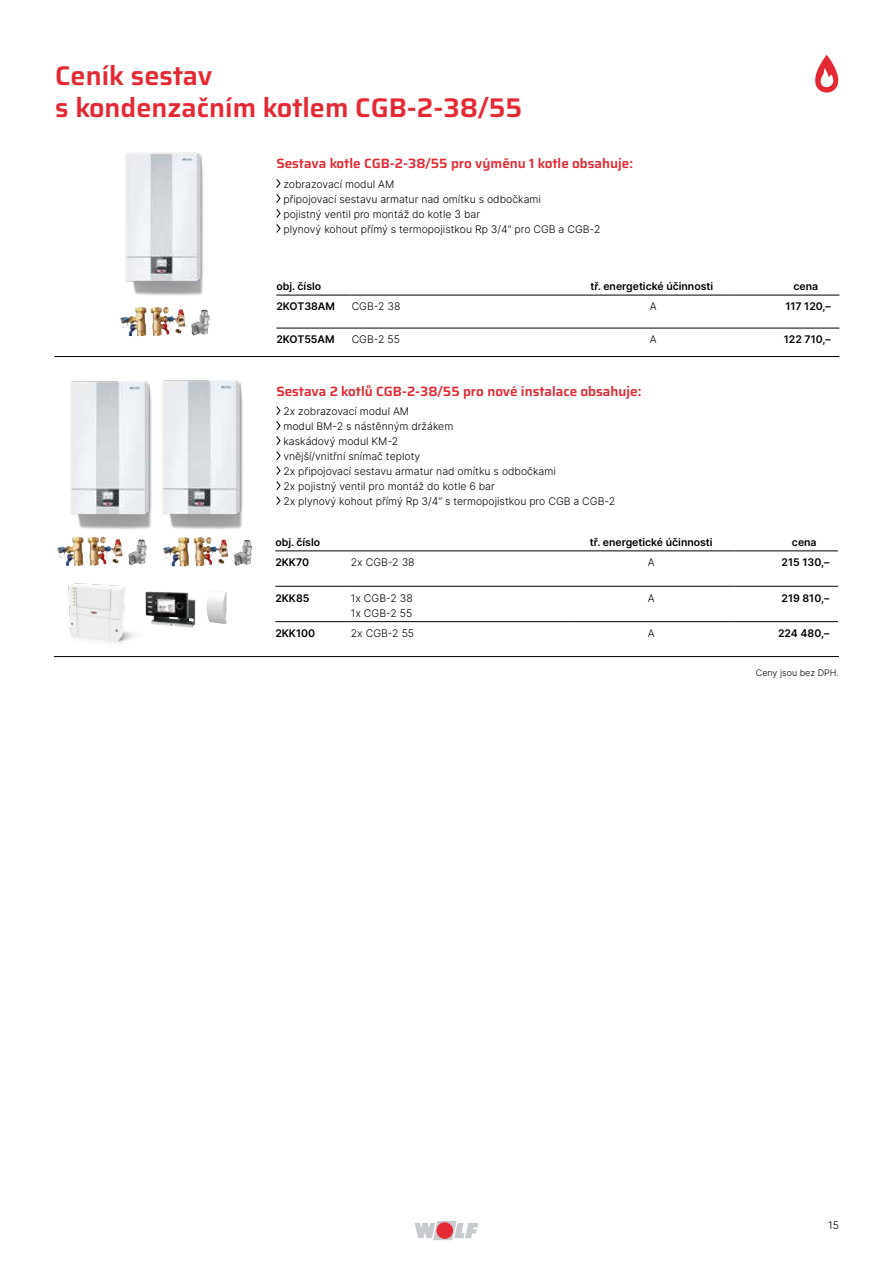
<style>
.page{position:relative;width:893px;height:1263px;background:#fff}
.page>*{position:absolute;margin:0;border:0;box-sizing:border-box;transform-origin:0 0}
.t1{font:600 27px/32.4px "Saira";color:#e42934}
.t2{font:600 13.5px "Saira";color:#e42934}
.t3{font:300 10.5px/15px "Inter";color:#000}
.t4{font:10.5px "Inter";color:#000}
.t5{font:300 9px "Inter";color:#000}
</style>
<div class="page">
<img style="left:68px;top:583px;width:68px;height:61px">
<svg style="left:415px;top:1221px;width:63px;height:19px"></svg>
<div style="left:436px;top:1222px;width:17px;height:17px;background:#e42934;border-radius:50%"></div>
<svg style="left:276px;top:179px;width:5px;height:54px"></svg>
<hr style="left:276px;top:328px;width:76px;height:1px;background:#000">
<hr style="left:352px;top:328px;width:223px;height:1px;background:#000">
<hr style="left:575px;top:328px;width:160px;height:1px;background:#000">
<hr style="left:735px;top:328px;width:104px;height:1px;background:#000">
<hr style="left:276px;top:295px;width:76px;height:1px;background:#000">
<hr style="left:352px;top:295px;width:223px;height:1px;background:#000">
<hr style="left:575px;top:295px;width:160px;height:1px;background:#000">
<hr style="left:735px;top:295px;width:104px;height:1px;background:#000">
<hr style="left:54px;top:356px;width:785px;height:1px;background:#000">
<img style="left:125px;top:152px;width:79px;height:144px">
<svg style="left:276px;top:406px;width:5px;height:99px"></svg>
<hr style="left:275px;top:586px;width:76px;height:1px;background:#000">
<hr style="left:351px;top:586px;width:223px;height:1px;background:#000">
<hr style="left:574px;top:586px;width:161px;height:1px;background:#000">
<hr style="left:735px;top:586px;width:103px;height:1px;background:#000">
<hr style="left:275px;top:550px;width:76px;height:1px;background:#000">
<hr style="left:351px;top:550px;width:223px;height:1px;background:#000">
<hr style="left:574px;top:550px;width:161px;height:1px;background:#000">
<hr style="left:735px;top:550px;width:103px;height:1px;background:#000">
<hr style="left:275px;top:621px;width:76px;height:1px;background:#000">
<hr style="left:351px;top:621px;width:223px;height:1px;background:#000">
<hr style="left:574px;top:621px;width:161px;height:1px;background:#000">
<hr style="left:735px;top:621px;width:103px;height:1px;background:#000">
<hr style="left:54px;top:656px;width:785px;height:1px;background:#000">
<img style="left:207px;top:592px;width:20px;height:32px">
<img style="left:145px;top:591px;width:50px;height:37px">
<img style="left:70px;top:381px;width:81px;height:148px">
<img style="left:151px;top:380px;width:92px;height:149px">
<img style="left:57px;top:536px;width:50px;height:30px">
<img style="left:129px;top:539px;width:18px;height:26px">
<img style="left:162px;top:537px;width:50px;height:29px">
<img style="left:234px;top:540px;width:18px;height:26px">
<img style="left:120px;top:307px;width:50px;height:29px">
<img style="left:191px;top:310px;width:19px;height:26px">
<svg style="left:815px;top:55px;width:23px;height:38px"></svg>
<h1 class="t1" style="left:55px;top:58px;width:469px">Ceník sestav<br>s kondenzačním kotlem CGB-2-38/55</h1>
<p class="t2" style="left:276px;top:153px;width:358px">Sestava kotle CGB-2-38/55 pro výměnu 1 kotle obsahuje:</p>
<p class="t3" style="left:283px;top:176px;width:319px">zobrazovací modul AM<br>připojovací sestavu armatur nad omítku s odbočkami<br>pojistný ventil pro montáž do kotle 3 bar<br>plynový kohout přímý s termopojistkou Rp 3/4“ pro CGB a CGB-2</p>
<p class="t4" style="left:276px;top:278px;width:46px">obj. číslo</p>
<p class="t4" style="left:590px;top:278px;width:124px">tř. energetické účinnosti</p>
<p class="t4" style="left:793px;top:278px;width:26px">cena</p>
<p class="t4" style="left:276px;top:299px;width:60px">2KOT38AM</p>
<p class="t3" style="left:352px;top:299px;width:50px">CGB-2 38</p>
<p class="t3" style="left:650px;top:299px;width:8px">A</p>
<p class="t4" style="left:785px;top:299px;width:47px">117 120,–</p>
<p class="t4" style="left:276px;top:332px;width:60px">2KOT55AM</p>
<p class="t3" style="left:352px;top:332px;width:50px">CGB-2 55</p>
<p class="t3" style="left:650px;top:332px;width:8px">A</p>
<p class="t4" style="left:784px;top:332px;width:48px">122 710,–</p>
<p class="t2" style="left:276px;top:380px;width:367px">Sestava 2 kotlů CGB-2-38/55 pro nové instalace obsahuje:</p>
<p class="t3" style="left:283px;top:403px;width:333px">2x zobrazovací modul AM<br>modul BM-2 s nástěnným držákem<br>kaskádový modul KM-2<br>vnější/vnitřní snímač teploty<br>2x připojovací sestavu armatur nad omítku s odbočkami<br>2x pojistný ventil pro montáž do kotle 6 bar<br>2x plynový kohout přímý Rp 3/4“ s termopojistkou pro CGB a CGB-2</p>
<p class="t4" style="left:275px;top:534px;width:46px">obj. číslo</p>
<p class="t4" style="left:590px;top:534px;width:124px">tř. energetické účinnosti</p>
<p class="t4" style="left:792px;top:534px;width:26px">cena</p>
<p class="t4" style="left:275px;top:555px;width:35px">2KK70</p>
<p class="t3" style="left:351px;top:555px;width:65px">2x CGB-2 38</p>
<p class="t3" style="left:648px;top:555px;width:8px">A</p>
<p class="t4" style="left:782px;top:555px;width:49px">215 130,–</p>
<p class="t4" style="left:275px;top:590px;width:36px">2KK85</p>
<p class="t3" style="left:351px;top:590px;width:64px">1x CGB-2 38<br>1x CGB-2 55</p>
<p class="t3" style="left:648px;top:590px;width:8px">A</p>
<p class="t4" style="left:781px;top:590px;width:49px">219 810,–</p>
<p class="t4" style="left:275px;top:625px;width:41px">2KK100</p>
<p class="t3" style="left:351px;top:625px;width:65px">2x CGB-2 55</p>
<p class="t3" style="left:648px;top:625px;width:8px">A</p>
<p class="t4" style="left:778px;top:625px;width:53px">224 480,–</p>
<p class="t5" style="left:756px;top:666px;width:85px">Ceny jsou bez DPH.</p>
<p class="t3" style="left:828px;top:1217px;width:12px">15</p>
</div>
